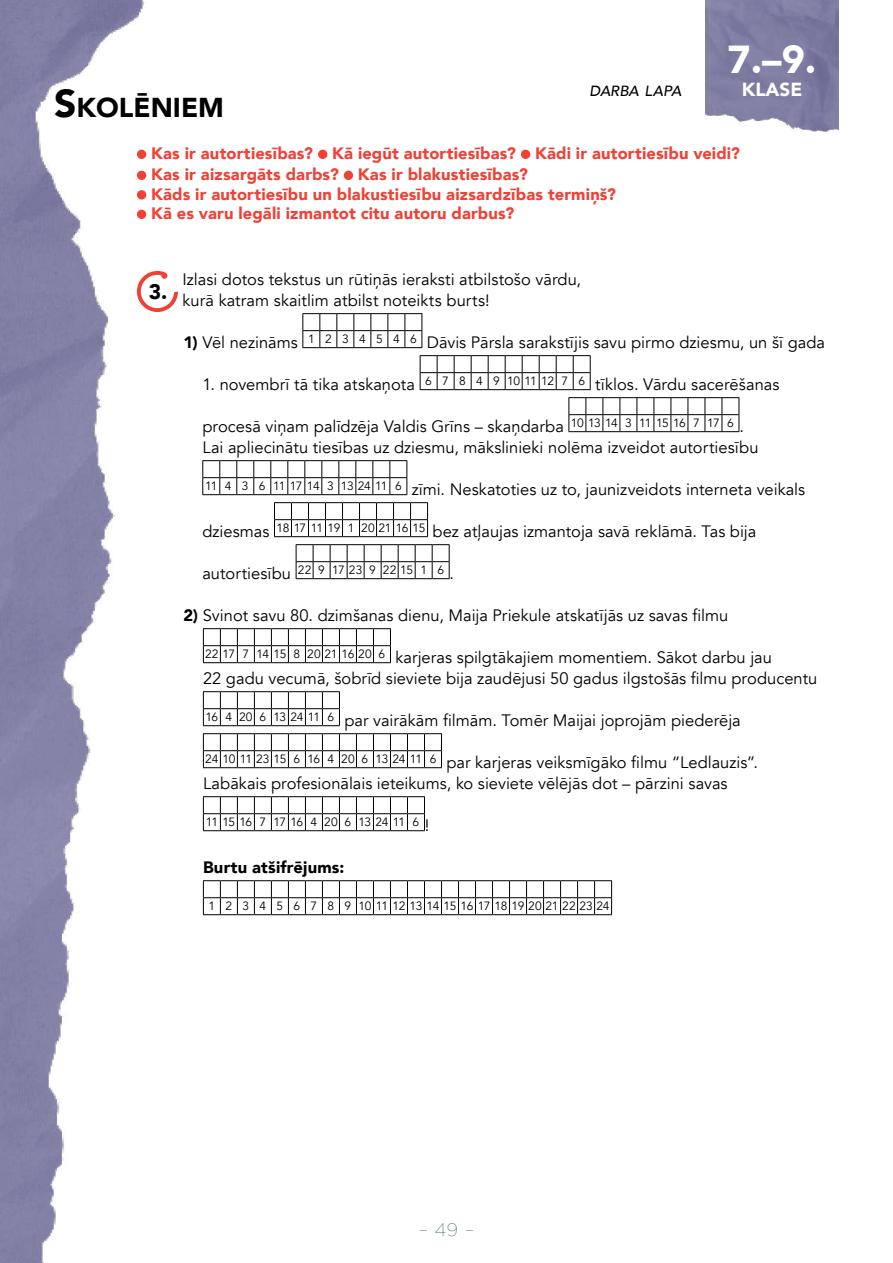
<style>
.page{position:relative;width:893px;height:1263px;background:#fff}
.page>*{position:absolute;margin:0;border:0;box-sizing:border-box;transform-origin:0 0}
.t1{font:900 39px "Avenir";color:#fff}
.t2{font:900 27.3px "Avenir";color:#000}
.t3{font:900 21px "Avenir";color:#000}
.t4{font:900 18.9px "Avenir";color:#fff}
.t5{font:100 18px "Gotham";color:#0a403d}
.t6{font:16.5px/21px "Avenir";color:#000}
.t7{font:900 16.5px/21px "Avenir";letter-spacing:.01em;color:#ef4136}
.t8{font:900 16.5px "Avenir";letter-spacing:.01em;color:#000}
.t9{font:italic 500 14.7px "Avenir";letter-spacing:-.01em;color:#000}
.t10{font:12px "Avenir";letter-spacing:.01em;color:#000}
.t11{font:12px "Avenir";letter-spacing:-.03em;color:#000}
.s1{font-size:39px}
.s2{font-weight:900}
.s3{font-size:16.5px}
</style>
<div class="page">
<img style="left:0;top:0;width:147px;height:1263px">
<img style="left:705px;top:0;width:134px;height:132px">
<div style="left:137px;top:150px;width:9px;height:9px;background:#ef4136;border-radius:50%"></div>
<div style="left:318px;top:150px;width:9px;height:9px;background:#ef4136;border-radius:50%"></div>
<div style="left:521px;top:150px;width:9px;height:9px;background:#ef4136;border-radius:50%"></div>
<div style="left:137px;top:171px;width:9px;height:9px;background:#ef4136;border-radius:50%"></div>
<div style="left:344px;top:171px;width:9px;height:9px;background:#ef4136;border-radius:50%"></div>
<div style="left:137px;top:190px;width:9px;height:10px;background:#ef4136;border-radius:50%"></div>
<div style="left:137px;top:210px;width:9px;height:9px;background:#ef4136;border-radius:50%"></div>
<svg style="left:137px;top:271px;width:41px;height:41px"></svg>
<svg style="left:302px;top:313px;width:120px;height:35px"></svg>
<svg style="left:420px;top:355px;width:171px;height:35px"></svg>
<svg style="left:568px;top:397px;width:172px;height:35px"></svg>
<svg style="left:202px;top:460px;width:205px;height:35px"></svg>
<svg style="left:274px;top:502px;width:154px;height:35px"></svg>
<svg style="left:296px;top:544px;width:154px;height:35px"></svg>
<svg style="left:203px;top:628px;width:188px;height:35px"></svg>
<svg style="left:203px;top:691px;width:137px;height:35px"></svg>
<svg style="left:203px;top:733px;width:239px;height:35px"></svg>
<svg style="left:203px;top:796px;width:222px;height:35px"></svg>
<svg style="left:203px;top:880px;width:409px;height:35px"></svg>
<h2 class="t2" style="left:54px;top:84px;width:171px"><span class="s1">S</span>KOLĒNIEM</h2>
<p class="t9" style="left:590px;top:82px;width:93px">DARBA LAPA</p>
<h1 class="t1" style="left:728px;top:26px;width:90px">7.–9.</h1>
<p class="t4" style="left:742px;top:73px;width:62px">KLASE</p>
<p class="t7" style="left:151px;top:142px;width:590px">Kas ir autortiesības? Kā iegūt autortiesības? Kādi ir autortiesību veidi?<br>Kas ir aizsargāts darbs? Kas ir blakustiesības?</p>
<p class="t7" style="left:151px;top:184px;width:466px;line-height:19.5px">Kāds ir autortiesību un blakustiesību aizsardzības termiņš?<br>Kā es varu legāli izmantot citu autoru darbus?</p>
<p class="t3" style="left:149px;top:273px;width:20px">3.</p>
<p class="t6" style="left:183px;top:269px;width:400px">Izlasi dotos tekstus un rūtiņās ieraksti atbilstošo vārdu, kurā katram skaitlim atbilst noteikts burts!</p>
<p class="t6" style="left:183px;top:332px;width:643px"><span class="s2">1)</span> Vēl nezināms <sup>1</sup> <sup>2</sup> <sup>3</sup> <sup>4</sup> <sup>5</sup> <sup>4</sup> <sup>6</sup> Dāvis Pārsla sarakstījis savu pirmo dziesmu, un šī gada</p>
<p class="t6" style="left:202px;top:374px;width:578px">1. novembrī tā tika atskaņota <sup>6</sup> <sup>7</sup> <sup>8</sup> <sup>4</sup> <sup>9</sup> <sup>10</sup> <sup>11</sup> <sup>12</sup> <sup>7</sup> <sup>6</sup> tīklos. Vārdu sacerēšanas</p>
<p class="t6" style="left:202px;top:416px;width:558px">procesā viņam palīdzēja Valdis Grīns – skaņdarba <sup>10</sup> <sup>13</sup> <sup>14</sup> <sup>3</sup> <sup>11</sup> <sup>15</sup> <sup>16</sup> <sup>7</sup> <sup>17</sup> <sup>6</sup> .<br>Lai apliecinātu tiesības uz dziesmu, mākslinieki nolēma izveidot autortiesību</p>
<p class="t6" style="left:205px;top:479px;width:602px"><sup>11</sup> <sup>4</sup> <sup>3</sup> <sup>6</sup> <sup>11</sup> <sup>17</sup> <sup>14</sup> <sup>3</sup> <sup>13</sup> <sup>24</sup> <sup>11</sup> <sup>6</sup> zīmi. Neskatoties uz to, jaunizveidots interneta veikals</p>
<p class="t6" style="left:202px;top:521px;width:555px">dziesmas <sup>18</sup> <sup>17</sup> <sup>11</sup> <sup>19</sup> <sup>1</sup> <sup>20</sup> <sup>21</sup> <sup>16</sup> <sup>15</sup> bez atļaujas izmantoja savā reklāmā. Tas bija</p>
<p class="t10" style="left:202px;top:563px;width:253px"><span class="s3">autortiesību</span> 22 9 17 23 9 22 15 1 6 <span class="s3">.</span></p>
<p class="t6" style="left:183px;top:605px;width:546px"><span class="s2">2)</span> Svinot savu 80. dzimšanas dienu, Maija Priekule atskatījās uz savas filmu</p>
<p class="t6" style="left:203px;top:647px;width:616px"><sup>22</sup> <sup>17</sup> <sup>7</sup> <sup>14</sup> <sup>15</sup> <sup>8</sup> <sup>20</sup> <sup>21</sup> <sup>16</sup> <sup>20</sup> <sup>6</sup> karjeras spilgtākajiem momentiem. Sākot darbu jau<br>22 gadu vecumā, šobrīd sieviete bija zaudējusi 50 gadus ilgstošās filmu producentu</p>
<p class="t6" style="left:205px;top:710px;width:537px"><sup>16</sup> <sup>4</sup> <sup>20</sup> <sup>6</sup> <sup>13</sup> <sup>24</sup> <sup>11</sup> <sup>6</sup> par vairākām filmām. Tomēr Maijai joprojām piederēja</p>
<p class="t6" style="left:203px;top:752px;width:557px"><sup>24</sup> <sup>10</sup> <sup>11</sup> <sup>23</sup> <sup>15</sup> <sup>6</sup> <sup>16</sup> <sup>4</sup> <sup>20</sup> <sup>6</sup> <sup>13</sup> <sup>24</sup> <sup>11</sup> <sup>6</sup> par karjeras veiksmīgāko filmu “Ledlauzis”.<br>Labākais profesionālais ieteikums, ko sieviete vēlējās dot – pārzini savas</p>
<p class="t11" style="left:206px;top:815px;width:225px">111516 7 1716 4 20 6 132411 6 <span class="s3">!</span></p>
<p class="t8" style="left:203px;top:853px;width:143px">Burtu atšifrējums:</p>
<p class="t10" style="left:209px;top:899px;width:403px">1 2 3 4 5 6 7 8 9 101112131415161718192021222324</p>
<p class="t5" style="left:418px;top:1219px;width:58px">– 49 –</p>
</div>
